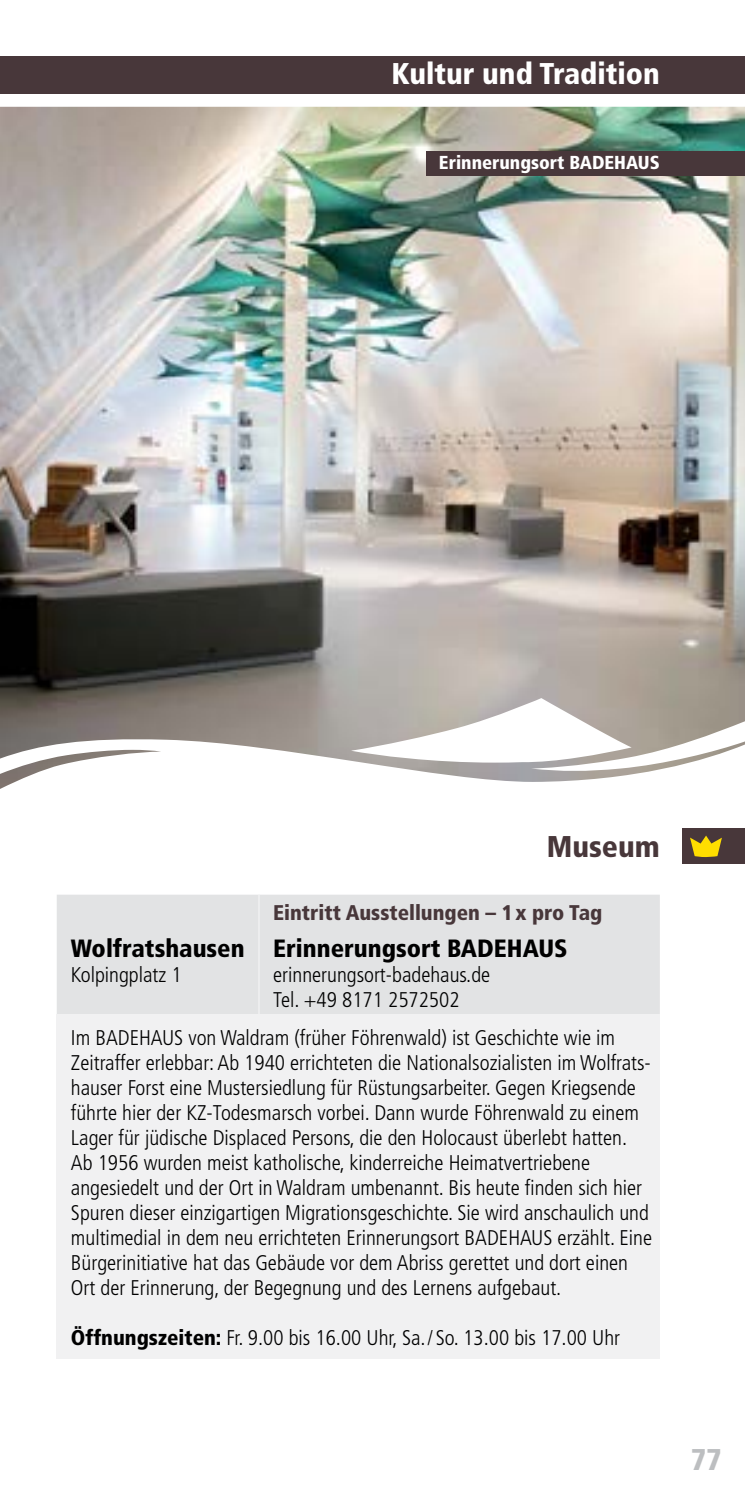
<style>
.page{position:relative;width:745px;height:1489px;background:#fff}
.page>*{position:absolute;margin:0;border:0;box-sizing:border-box;transform-origin:0 0}
.t1{font:900 condensed 30px "Frutiger";color:#fff}
.t2{font:900 condensed 30px "Frutiger";color:#48373a}
.t3{font:900 condensed 30px "Frutiger";color:#bcbec0}
.t4{font:900 condensed 25px "Frutiger";color:#000}
.t5{font:300 condensed 21.25px/25px "Frutiger";color:#000}
.t6{font:900 condensed 21.25px "Frutiger";color:#48373a}
.t7{font:900 condensed 18.75px "Frutiger";color:#fff}
.s1{font-weight:900}
</style>
<div class="page">
<div style="left:0;top:57px;width:744px;height:37px;background:#48373a"></div>
<img style="left:0;top:107px;width:744px;height:682px">
<div style="left:57px;top:894px;width:602px;height:120px;background:#e2e3e4"></div>
<div style="left:57px;top:1014px;width:602px;height:344px;background:#f1f1f2"></div>
<hr style="left:258px;top:894px;width:1px;height:120px;background:#f1f1f2">
<div style="left:682px;top:828px;width:62px;height:36px;background:#48373a"></div>
<svg style="left:690px;top:835px;width:31px;height:22px"></svg>
<div style="left:426px;top:151px;width:318px;height:24px;background:#48373a"></div>
<h1 class="t1" style="left:391px;top:56px;width:269px">Kultur und Tradition</h1>
<p class="t7" style="left:438px;top:151px;width:222px">Erinnerungsort BADEHAUS</p>
<h1 class="t2" style="left:546px;top:828px;width:114px">Museum</h1>
<p class="t6" style="left:273px;top:899px;width:330px">Eintritt Ausstellungen – 1x pro Tag</p>
<p class="t4" style="left:273px;top:933px;width:296px">Erinnerungsort BADEHAUS</p>
<p class="t5" style="left:273px;top:962px;width:218px">erinnerungsort-badehaus.de<br>Tel. +49 8171 2572502</p>
<p class="t5" style="left:71px;top:1025px;width:582px">Im BADEHAUS von Waldram (früher Föhrenwald) ist Geschichte wie im Zeitraffer erlebbar: Ab 1940 errichteten die Nationalsozialisten im Wolfrats&shy;hauser Forst eine Mustersiedlung für Rüstungsarbeiter. Gegen Kriegsende führte hier der KZ-Todesmarsch vorbei. Dann wurde Föhrenwald zu einem Lager für jüdische Displaced Persons, die den Holocaust überlebt hatten.<br>Ab 1956 wurden meist katholische, kinderreiche Heimatvertriebene angesiedelt und der Ort in Waldram umbenannt. Bis heute finden sich hier Spuren dieser einzigartigen Migrationsgeschichte. Sie wird anschaulich und multimedial in dem neu errichteten Erinnerungsort BADEHAUS erzählt. Eine Bürgerinitiative hat das Gebäude vor dem Abriss gerettet und dort einen Ort der Erinnerung, der Begegnung und des Lernens aufgebaut.</p>
<p class="t5" style="left:71px;top:1325px;width:550px"><span class="s1">Öffnungszeiten:</span> Fr. 9.00 bis 16.00 Uhr, Sa./ So. 13.00 bis 17.00 Uhr</p>
<p class="t4" style="left:71px;top:933px;width:175px">Wolfratshausen</p>
<p class="t5" style="left:71px;top:962px;width:112px">Kolpingplatz 1</p>
<h1 class="t3" style="left:690px;top:1441px;width:33px">77</h1>
</div>
